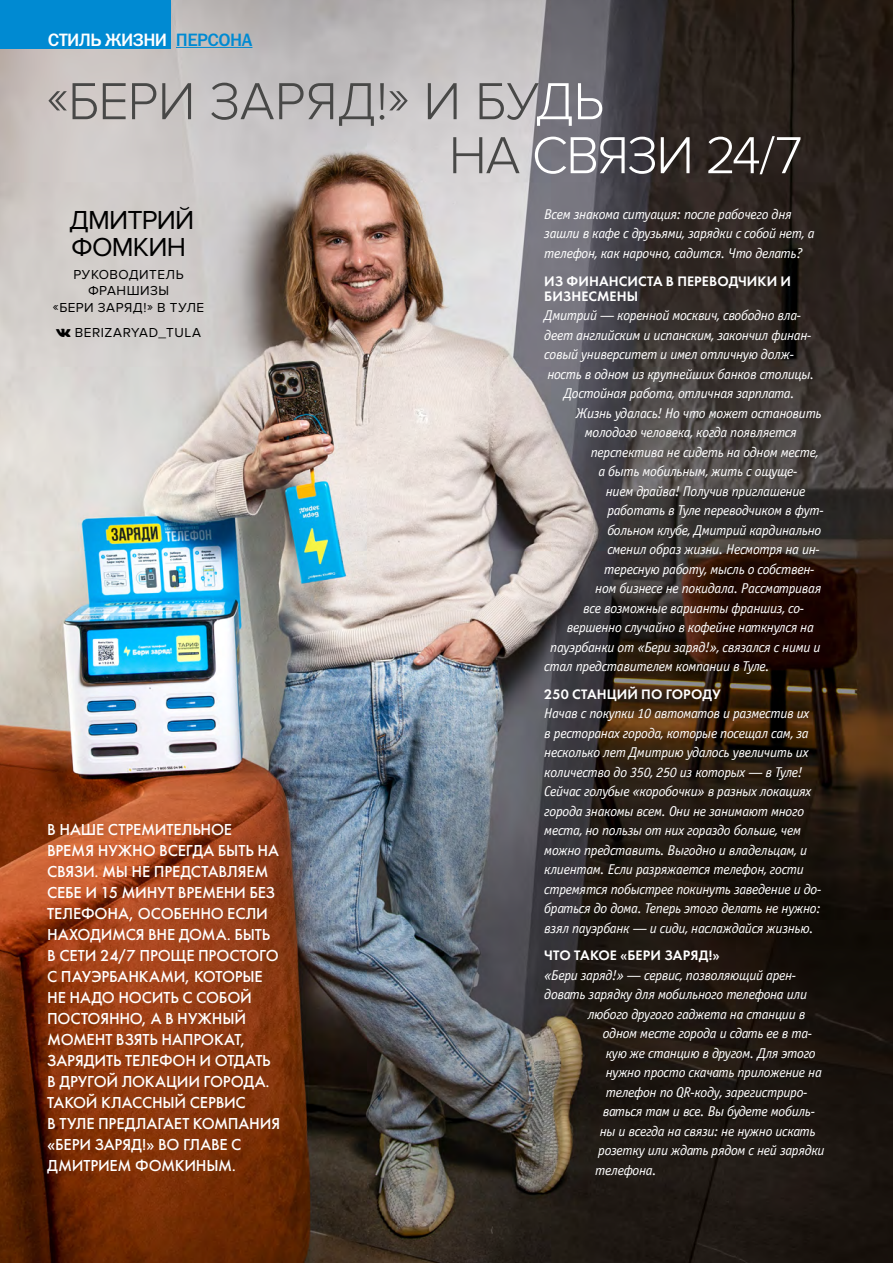
<style>
.page{position:relative;width:893px;height:1263px;background:#fff}
.page>*{position:absolute;margin:0;border:0;box-sizing:border-box;transform-origin:0 0}
.t1{font:300 54px/54px "Proxima Nova";letter-spacing:-.02em;color:#484847}
.t2{font:27px/27px "Proxima Nova";letter-spacing:-.03em;color:#000}
.t3{font:18px "Franklin Gothic Medium C";letter-spacing:-.035em;color:#fff}
.t4{font:16.5px/21px "Futura Medium C";letter-spacing:-.01em;color:#fff}
.t5{font:italic 14.25px/19.5px "Officina Sans C";letter-spacing:-.025em;color:#fff}
.t6{font:14.25px/15px "Futura Demi C";letter-spacing:.01em;color:#fff}
.t7{font:13.5px/16.5px "Proxima Nova";letter-spacing:.035em;color:#000;text-align:center}
.s1{color:#008ad2}
.s2{color:#fff}
</style>
<div class="page">
<img style="left:0;top:0;width:893px;height:1263px">
<div style="left:0;top:0;width:170px;height:49px;background:#008ad2"></div>
<hr style="left:176px;top:47px;width:76px;height:1px;background:#008ad2">
<svg style="left:56px;top:328px;width:15px;height:9px"></svg>
<p class="t3" style="left:48px;top:30px;width:206px">стиль жизни <span class="s1">персона</span></p>
<h1 class="t1" style="left:449px;top:75px;width:355px;text-indent:-402px">«Бери заряд!» и бу<span class="s2">дь<br></span>на <span class="s2">связи 24/7</span></h1>
<h2 class="t2" style="left:69px;top:207px;width:127px">ДМ ИТРИЙ<br>ФОМ КИН</h2>
<p class="t7" style="left:53px;top:266px;width:153px">РУКОВОДИТЕЛЬ<br>ФРАНШИЗЫ<br>«БЕРИ ЗАРЯД!» В ТУЛЕ</p>
<p class="t7" style="left:75px;top:324px;width:13px">BERI</p>
<p class="t7" style="left:105px;top:324px;width:65px">ZARYAD_TULA</p>
<p class="t5" style="left:544px;top:205px;width:272px">Всем знакома ситуация: после рабочего дня зашли в кафе с друзьями, зарядки с собой нет, а телефон, как нарочно, садится. Что делать?</p>
<p class="t6" style="left:544px;top:273px;width:6px">Из</p>
<p class="t6" style="left:544px;top:273px;width:248px;text-indent:22px">финансиста в переводчики и бизнесмены</p>
<p class="t5" style="left:544px;top:306px;width:258px">Дмитрий — коренной москвич, свободно вла-</p>
<p class="t5" style="left:544px;top:325px;width:269px">деет английским и испанским, закончил финан-</p>
<p class="t5" style="left:544px;top:345px;width:251px">совый университет и имел отличную долж-</p>
<p class="t5" style="left:547px;top:364px;width:269px">ность в одном из крупнейших банков столицы.</p>
<p class="t5" style="left:564px;top:384px;width:232px">Достойная работа, отличная зарплата.</p>
<p class="t5" style="left:576px;top:403px;width:247px">Жизнь удалась! Но что может остановить</p>
<p class="t5" style="left:585px;top:423px;width:214px">молодого человека, когда появляется</p>
<p class="t5" style="left:591px;top:442px;width:229px">перспектива не сидеть на одном месте,</p>
<p class="t5" style="left:598px;top:462px;width:201px">а быть мобильным, жить с ощуще-</p>
<p class="t5" style="left:606px;top:481px;width:201px">нием драйва! Получив приглашение</p>
<p class="t5" style="left:607px;top:501px;width:218px">работать в Туле переводчиком в фут-</p>
<p class="t5" style="left:607px;top:520px;width:215px">больном клубе, Дмитрий кардинально</p>
<p class="t5" style="left:607px;top:540px;width:214px">сменил образ жизни. Несмотря на ин-</p>
<p class="t5" style="left:604px;top:559px;width:212px">тересную работу, мысль о собствен-</p>
<p class="t5" style="left:595px;top:579px;width:228px">ном бизнесе не покидала. Рассматривая</p>
<p class="t5" style="left:583px;top:598px;width:222px">все возможные варианты франшиз, со-</p>
<p class="t5" style="left:567px;top:618px;width:249px">вершенно случайно в кофейне наткнулся на</p>
<p class="t5" style="left:550px;top:637px;width:272px">пауэрбанки от «Бери заряд!», связался с ними и</p>
<p class="t5" style="left:544px;top:657px;width:227px">стал представителем компании в Туле.</p>
<p class="t6" style="left:544px;top:686px;width:178px">250 станций по городу</p>
<p class="t5" style="left:544px;top:704px;width:278px">Начав с покупки 10 автоматов и разместив их<br>в ресторанах города, которые посещал сам, за несколько лет Дмитрию удалось увеличить их количество до 350, 250 из которых — в Туле!<br>Сейчас голубые «коробочки» в разных локациях города знакомы всем. Они не занимают много места, но пользы от них гораздо больше, чем можно представить. Выгодно и владельцам, и клиентам. Если разряжается телефон, гости стремятся побыстрее покинуть заведение и до&shy;браться до дома. Теперь этого делать не нужно: взял пауэрбанк — и сиди, наслаждайся жизнью.</p>
<p class="t6" style="left:544px;top:948px;width:177px">Что такое «Бери заряд!»</p>
<p class="t5" style="left:544px;top:966px;width:253px">«Бери заряд!» — сервис, позволяющий арен-</p>
<p class="t5" style="left:544px;top:985px;width:264px">довать зарядку для мобильного телефона или</p>
<p class="t5" style="left:588px;top:1005px;width:219px">любого другого гаджета на станции в</p>
<p class="t5" style="left:603px;top:1024px;width:211px">одном месте города и сдать ее в та-</p>
<p class="t5" style="left:606px;top:1044px;width:212px">кую же станцию в другом. Для этого</p>
<p class="t5" style="left:606px;top:1063px;width:218px">нужно просто скачать приложение на</p>
<p class="t5" style="left:606px;top:1083px;width:203px">телефон по QR-коду, зарегистриро-</p>
<p class="t5" style="left:603px;top:1102px;width:214px">ваться там и все. Вы будете мобиль-</p>
<p class="t5" style="left:600px;top:1122px;width:217px">ны и всегда на связи: не нужно искать</p>
<p class="t5" style="left:598px;top:1141px;width:228px">розетку или ждать рядом с ней зарядки</p>
<p class="t5" style="left:595px;top:1161px;width:63px">телефона.</p>
<p class="t4" style="left:47px;top:819px;width:234px">В наше стремительное время нужно вс егда быть на св язи. Мы не предст авл яем себе и 15 минут времени без телефона, особенно есл и находимся вне дома. Быть в сети 24/7 проще прост ого с пауэрбанками, которые не надо носить с собой пост оянно, а в нужный момент взять напрокат, зарядить телефон и отдать в другой локации города.<br>Такой класс ный сервис<br>в туле предлагает компания «Бери заряд!» во главе с<br>Дмитрием Фомкиным.</p>
</div>
